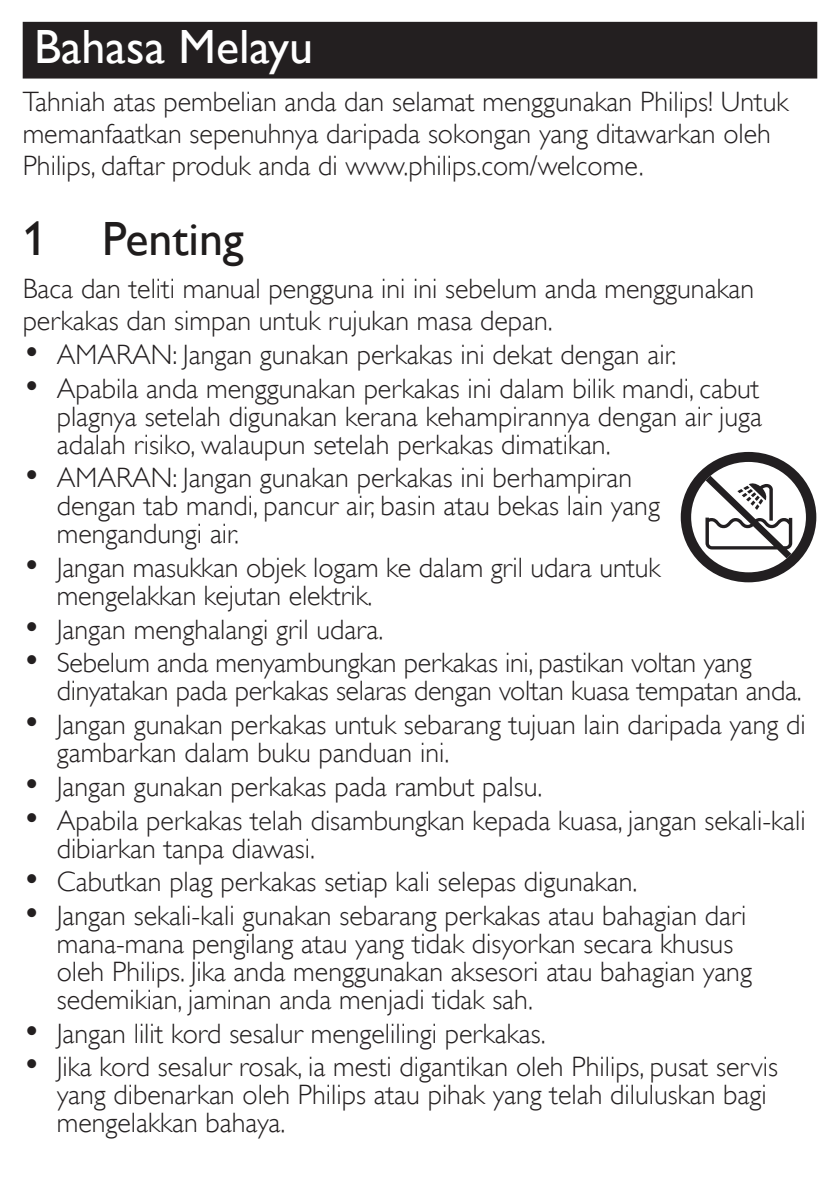
<style>
.page{position:relative;width:840px;height:1191px;background:#fff}
.page>*{position:absolute;margin:0;border:0;box-sizing:border-box;transform-origin:0 0}
.t1{font:48px "Gill Sans Alt One WGL";color:#fff}
.t2{font:48px "Gill Sans Alt One WGL";color:#1f1c1c}
.t3{font:28px/28px "Gill Sans Alt One WGL Light";color:#231f20}
.s1{font-size:36px}
</style>
<div class="page">
<div style="left:23px;top:22px;width:793px;height:57px;background:#231f20"></div>
<div style="left:680px;top:452px;width:135px;height:130px;background:#221f21;border-radius:50%"></div>
<div style="left:690px;top:462px;width:115px;height:110px;background:#fff;border-radius:50%"></div>
<svg style="left:695px;top:466px;width:103px;height:99px"></svg>
<h1 class="t1" style="left:34px;top:14px;width:280px">Bahasa Melayu</h1>
<p class="t3" style="left:23px;top:85px;width:766px;line-height:32px">Tahniah atas pembelian anda dan selamat menggunakan Philips! Untuk memanfaatkan sepenuhnya daripada sokongan yang ditawarkan oleh<br>Philips, daftar produk anda di www.philips.com/welcome.</p>
<h1 class="t2" style="left:23px;top:206px;width:222px">1 Penting</h1>
<p class="t3" style="left:23px;top:273px;width:732px;line-height:32px">Baca dan teliti manual pengguna ini ini sebelum anda menggunakan perkakas dan simpan untuk rujukan masa depan.</p>
<p class="t3" style="left:23px;top:341px;width:654px"><span class="s1">•</span> AMARAN: Jangan gunakan perkakas ini dekat dengan air.</p>
<p class="t3" style="left:57px;top:374px;width:706px;text-align:justify;text-indent:-34px"><span class="s1">•</span> Apabila anda menggunakan perkakas ini dalam bilik mandi, cabut plagnya setelah digunakan kerana kehampirannya dengan air juga adalah risiko, walaupun setelah perkakas dimatikan.</p>
<p class="t3" style="left:57px;top:464px;width:604px;text-indent:-34px"><span class="s1">•</span> AMARAN: Jangan gunakan perkakas ini berhampiran dengan tab mandi, pancur air, basin atau bekas lain yang mengandungi air.</p>
<p class="t3" style="left:57px;top:554px;width:605px;text-indent:-34px"><span class="s1">•</span> Jangan masukkan objek logam ke dalam gril udara untuk mengelakkan kejutan elektrik.</p>
<p class="t3" style="left:23px;top:615px;width:362px"><span class="s1">•</span> Jangan menghalangi gril udara.</p>
<p class="t3" style="left:57px;top:649px;width:746px;text-indent:-34px"><span class="s1">•</span> Sebelum anda menyambungkan perkakas ini, pastikan voltan yang dinyatakan pada perkakas selaras dengan voltan kuasa tempatan anda.</p>
<p class="t3" style="left:57px;top:711px;width:750px;text-indent:-34px"><span class="s1">•</span> Jangan gunakan perkakas untuk sebarang tujuan lain daripada yang di gambarkan dalam buku panduan ini.</p>
<p class="t3" style="left:23px;top:772px;width:521px"><span class="s1">•</span> Jangan gunakan perkakas pada rambut palsu.</p>
<p class="t3" style="left:57px;top:806px;width:750px;text-indent:-34px"><span class="s1">•</span> Apabila perkakas telah disambungkan kepada kuasa, jangan sekali-kali dibiarkan tanpa diawasi.</p>
<p class="t3" style="left:23px;top:868px;width:616px"><span class="s1">•</span> Cabutkan plag perkakas setiap kali selepas digunakan.</p>
<p class="t3" style="left:57px;top:901px;width:696px;text-indent:-34px"><span class="s1">•</span> Jangan sekali-kali gunakan sebarang perkakas atau bahagian dari mana-mana pengilang atau yang tidak disyorkan secara khusus oleh Philips. Jika anda menggunakan aksesori atau bahagian yang sedemikian, jaminan anda menjadi tidak sah.</p>
<p class="t3" style="left:23px;top:1019px;width:524px"><span class="s1">•</span> Jangan lilit kord sesalur mengelilingi perkakas.</p>
<p class="t3" style="left:57px;top:1053px;width:722px;text-indent:-34px"><span class="s1">•</span> Jika kord sesalur rosak, ia mesti digantikan oleh Philips, pusat servis yang dibenarkan oleh Philips atau pihak yang telah diluluskan bagi mengelakkan bahaya.</p>
</div>
